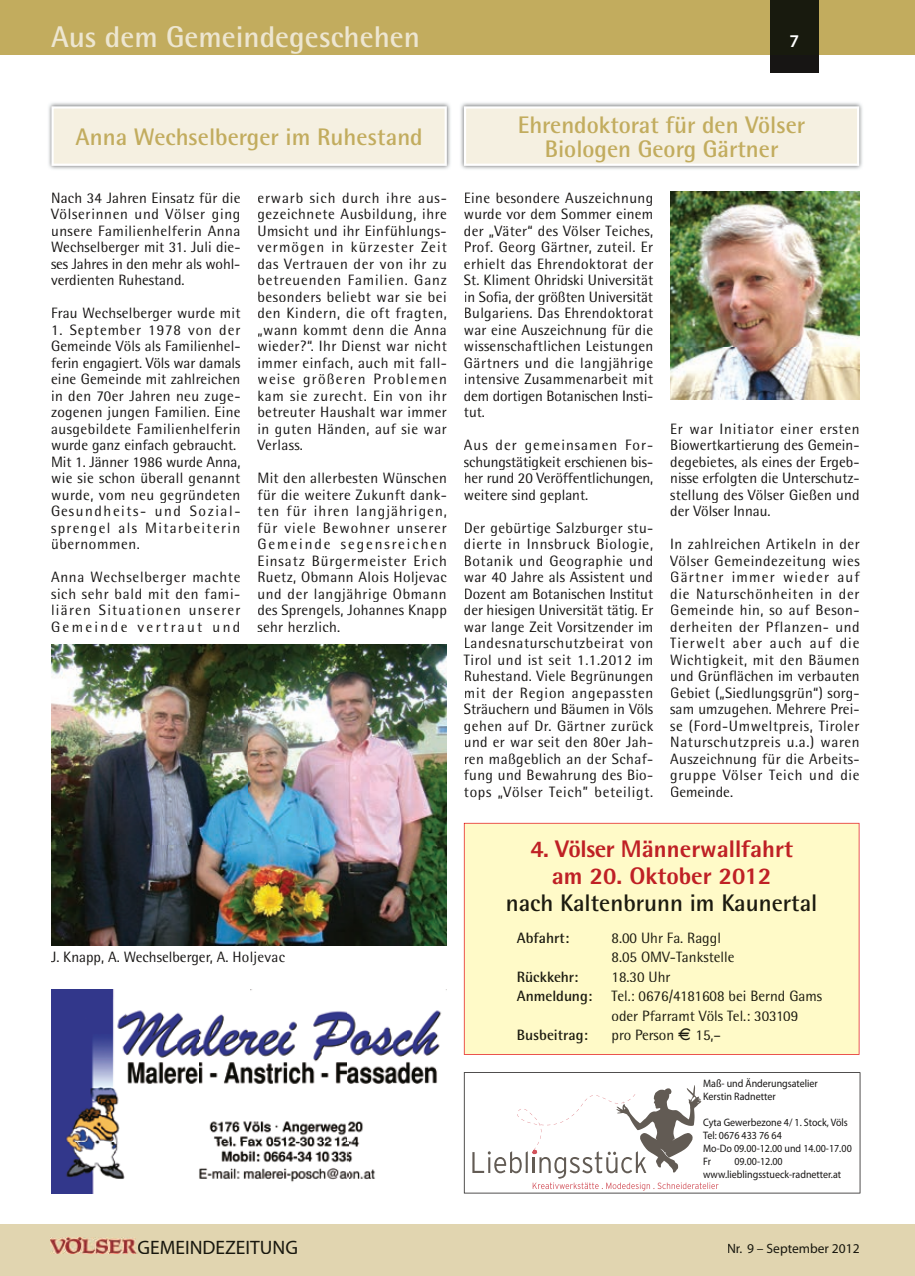
<style>
.page{position:relative;width:915px;height:1276px;background:#fff}
.page>*{position:absolute;margin:0;border:0;box-sizing:border-box;transform-origin:0 0}
.t1{font:700 30px "Rotis Semi Sans";color:#ede6d1}
.t2{font:700 24px/24px "Rotis Semi Sans";color:#c2ac5e;text-align:center}
.t3{font:800 24px/27.5px "Rotis Semi Sans";color:#bf2025;text-align:center}
.t4{font:700 24px "Rotis Semi Sans";color:#1c1b10}
.t5{font:19.5px "Myriad";color:#18170e}
.t6{font:600 18px "Myriad Pro";color:#fff}
.t7{font:15px/16.5px "Rotis Semi Sans";letter-spacing:.015em;color:#171514;text-align:justify}
.t8{font:15px/19.5px "Rotis Semi Sans";color:#1c1b10}
.t9{font:700 15px "Rotis Semi Sans";letter-spacing:-.005em;color:#1c1b10}
.t10{font:13.5px "Myriad";color:#18170e}
.t11{font:10.8px/12.9px "Myriad Pro";color:#171514;scale:.93 1}
.s1{font-family:"Euro font"}
</style>
<div class="page">
<div style="left:0;top:0;width:914px;height:54px;background:#c2ac5e"></div>
<div style="left:770px;top:54px;width:48px;height:18px;background:#171514"></div>
<div style="left:770px;top:0;width:48px;height:54px;background:#181a0e"></div>
<div style="left:0;top:1225px;width:914px;height:51px;background:#e1d5b0"></div>
<img style="left:50px;top:1237px;width:87px;height:16px">
<div style="left:463px;top:823px;width:396px;height:231px;background:#fffac8"></div>
<svg style="left:463px;top:1072px;width:397px;height:121px"></svg>
<img style="left:460px;top:102px;width:403px;height:67px">
<svg style="left:463px;top:106px;width:396px;height:60px;background:#f4f0e2"></svg>
<img style="left:670px;top:192px;width:189px;height:208px">
<img style="left:51px;top:989px;width:391px;height:204px">
<img style="left:48px;top:102px;width:403px;height:67px">
<svg style="left:51px;top:106px;width:395px;height:60px;background:#f4f0e2"></svg>
<img style="left:51px;top:644px;width:395px;height:302px">
<h1 class="t1" style="left:51px;top:18px;width:370px">Aus dem Gemeindegeschehen</h1>
<p class="t6" style="left:789px;top:29px;width:11px">7</p>
<h2 class="t2" style="left:76px;top:125px;width:348px">Anna Wechselberger im Ruhestand</h2>
<p class="t7" style="left:51px;top:189px;width:191px">Nach 34 Jahren Einsatz für die Völserinnen und Völser ging unsere Familienhelferin Anna Wechselberger mit 31. Juli die&shy;ses Jahres in den mehr als wohl&shy;verdienten Ruhestand.</p>
<p class="t7" style="left:51px;top:305px;width:191px">Frau Wechselberger wurde mit</p>
<p class="t7" style="left:51px;top:321px;width:191px;text-align:left">1. September 1978 von der<br>Gemeinde Völs als Familienhel&shy;ferin engagiert. Völs war damals eine Gemeinde mit zahlreichen in den 70er Jahren neu zuge&shy;zogenen jungen Familien. Eine ausgebildete Familienhelferin wurde ganz einfach gebraucht.<br>Mit 1. Jänner 1986 wurde Anna, wie sie schon überall genannt wurde, vom neu gegründeten<br>Gesundheits- und Sozial&shy;sprengel als Mitarbeiterin übernommen.</p>
<p class="t7" style="left:51px;top:569px;width:191px">Anna Wechselberger machte sich sehr bald mit den fami&shy;liären Situationen unserer Gemeinde vertraut und</p>
<p class="t7" style="left:257px;top:189px;width:191px">erwarb sich durch ihre aus&shy;gezeichnete Ausbildung, ihre Umsicht und ihr Einfühlungs&shy;vermögen in kürzester Zeit das Vertrauen der von ihr zu betreuenden Familien. Ganz besonders beliebt war sie bei den Kindern, die oft fragten, „wann kommt denn die Anna wieder?“. Ihr Dienst war nicht immer einfach, auch mit fall&shy;weise größeren Problemen kam sie zurecht. Ein von ihr betreuter Haushalt war immer in guten Händen, auf sie war Verlass.</p>
<p class="t7" style="left:257px;top:470px;width:191px">Mit den allerbesten Wünschen für die weitere Zukunft dank&shy;ten für ihren langjährigen, für viele Bewohner unserer Gemeinde segensreichen Einsatz Bürgermeister Erich Ruetz, Obmann Alois Holjevac und der langjährige Obmann des Sprengels, Johannes Knapp sehr herzlich.</p>
<p class="t7" style="left:51px;top:948px;width:235px">J. Knapp, A. Wechselberger, A. Holjevac</p>
<h2 class="t2" style="left:517px;top:113px;width:289px">Ehrendoktorat für den Völser<br>Biologen Georg Gärtner</h2>
<p class="t7" style="left:463px;top:189px;width:191px">Eine besondere Auszeichnung wurde vor dem Sommer einem der „Väter“ des Völser Teiches, Prof. Georg Gärtner, zuteil. Er erhielt das Ehrendoktorat der St. Kliment Ohridski Universität in Sofia, der größten Universität Bulgariens. Das Ehrendoktorat war eine Auszeichnung für die wissenschaftlichen Leistungen Gärtners und die langjährige intensive Zusammenarbeit mit dem dortigen Botanischen Insti&shy;tut.</p>
<p class="t7" style="left:463px;top:437px;width:191px">Aus der gemeinsamen For&shy;schungstätigkeit erschienen bis&shy;her rund 20 Veröffentlichungen, weitere sind geplant.</p>
<p class="t7" style="left:463px;top:519px;width:191px">Der gebürtige Salzburger stu&shy;dierte in Innsbruck Biologie, Botanik und Geographie und war 40 Jahre als Assistent und Dozent am Botanischen Institut der hiesigen Universität tätig. Er war lange Zeit Vorsitzender im Landesnaturschutzbeirat von Tirol und ist seit 1.1.2012 im Ruhestand. Viele Begrünungen mit der Region angepassten Sträuchern und Bäumen in Völs gehen auf Dr. Gärtner zurück und er war seit den 80er Jah&shy;ren maßgeblich an der Schaf&shy;fung und Bewahrung des Bio&shy;tops „Völser Teich” beteiligt.</p>
<p class="t7" style="left:670px;top:420px;width:191px">Er war Initiator einer ersten Biowertkartierung des Gemein&shy;degebietes, als eines der Ergeb&shy;nisse erfolgten die Unterschutz&shy;stellung des Völser Gießen und der Völser Innau.</p>
<p class="t7" style="left:670px;top:536px;width:191px">In zahlreichen Artikeln in der Völser Gemeindezeitung wies Gärtner immer wieder auf die Naturschönheiten in der Gemeinde hin, so auf Beson&shy;derheiten der Pflanzen- und Tierwelt aber auch auf die Wichtigkeit, mit den Bäumen und Grünflächen im verbauten Gebiet („Siedlungsgrün“) sorg&shy;sam umzugehen. Mehrere Prei&shy;se (Ford-Umweltpreis, Tiroler Naturschutzpreis u.a.) waren Auszeichnung für die Arbeits&shy;gruppe Völser Teich und die Gemeinde.</p>
<h2 class="t3" style="left:530px;top:834px;width:264px">4. Völser Männerwallfahrt am 20. Oktober 2012</h2>
<h2 class="t4" style="left:505px;top:888px;width:313px">nach Kaltenbrunn im Kaunertal</h2>
<p class="t9" style="left:516px;top:928px;width:54px">Abfahrt:</p>
<p class="t8" style="left:611px;top:927px;width:124px">8.00 Uhr Fa. Raggl<br>8.05 OMV-Tankstelle</p>
<p class="t9" style="left:516px;top:967px;width:63px">Rückkehr:</p>
<p class="t8" style="left:611px;top:966px;width:60px">18.30 Uhr</p>
<p class="t9" style="left:516px;top:986px;width:77px">Anmeldung:</p>
<p class="t8" style="left:611px;top:986px;width:212px">Tel.: 0676/4181608 bei Bernd Gams oder Pfarramt Völs Tel.: 303109</p>
<p class="t9" style="left:516px;top:1025px;width:73px">Busbeitrag:</p>
<p class="t8" style="left:611px;top:1025px;width:111px">pro Person <span class="s1">E</span> 15,–</p>
<p class="t11" style="left:703px;top:1076px;width:125px">Maß- und Änderungsatelier<br>Kerstin Radnetter</p>
<p class="t11" style="left:703px;top:1115px;width:161px">Cyta Gewerbezone 4/ 1. Stock, Völs<br>Tel: 0676 433 76 64<br>Mo-Do 09.00-12.00 und 14.00-17.00<br>Fr</p>
<p class="t11" style="left:703px;top:1154px;width:150px;text-indent:31px">09.00-12.00 www.lieblingsstueck-radnetter.at</p>
<h3 class="t5" style="left:137px;top:1237px;width:162px">GEMEINDEZEITUNG</h3>
<p class="t10" style="left:726px;top:1241px;width:134px">Nr. 9 – September 2012</p>
</div>
